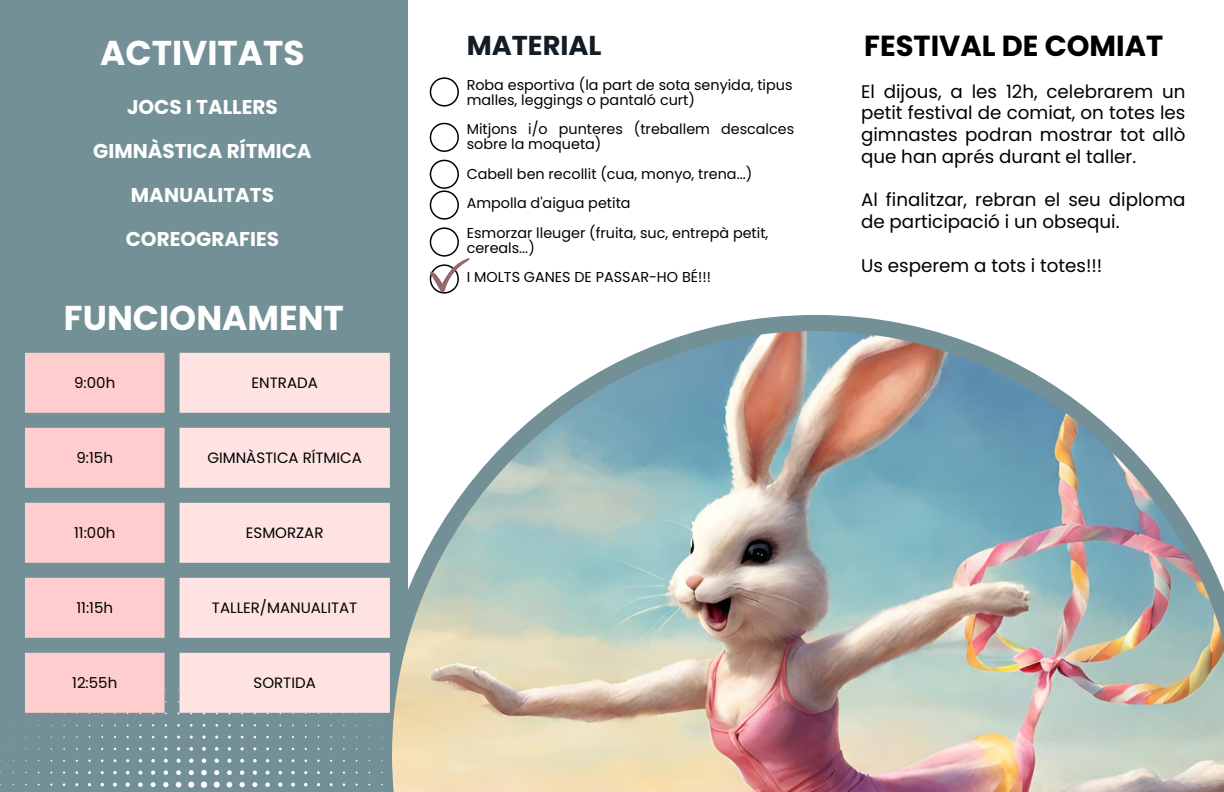
<style>
.page{position:relative;width:1224px;height:792px;background:#fff}
.page>*{position:absolute;margin:0;border:0;box-sizing:border-box;transform-origin:0 0}
.t1{font:700 34.4px "Poppins";color:#fff}
.t2{font:700 29px "Poppins";color:#000}
.t3{font:700 27.3px "Poppins";color:#141d25}
.t4{font:700 20px "Poppins";color:#fff}
.t5{font:18.3px/21.8px "Poppins";color:#000;text-align:justify}
.t6{font:15px "Poppins";color:#000}
.t7{font:14.4px/14.8px "Poppins";color:#000}
</style>
<div class="page">
<div style="left:0;top:0;width:408px;height:792px;background:#739096"></div>
<img style="left:376px;top:315px;width:848px;height:477px">
<svg style="left:0;top:689px;width:408px;height:103px"></svg>
<svg style="left:430px;top:77px;width:29px;height:30px"></svg>
<svg style="left:430px;top:123px;width:29px;height:29px"></svg>
<svg style="left:430px;top:160px;width:29px;height:60px"></svg>
<svg style="left:430px;top:227px;width:40px;height:67px"></svg>
<svg style="left:25px;top:353px;width:140px;height:360px;fill:#ffcdcd"></svg>
<svg style="left:180px;top:353px;width:210px;height:360px;fill:#ffe3e3"></svg>
<p class="t1" style="left:100px;top:29px;width:206px">ACTIVITATS</p>
<p class="t4" style="left:127px;top:93px;width:152px">JOCS I TALLERS</p>
<p class="t4" style="left:93px;top:137px;width:220px">GIMNÀSTICA RÍTMICA</p>
<p class="t4" style="left:131px;top:181px;width:145px">MANUALITATS</p>
<p class="t4" style="left:126px;top:225px;width:155px">COREOGRAFIES</p>
<p class="t1" style="left:64px;top:294px;width:282px">FUNCIONAMENT</p>
<h3 class="t6" style="left:74px;top:372px;width:43px">9:00h</h3>
<h3 class="t6" style="left:252px;top:372px;width:68px">ENTRADA</h3>
<h3 class="t6" style="left:77px;top:447px;width:38px">9:15h</h3>
<h3 class="t6" style="left:207px;top:447px;width:156px">GIMNÀSTICA RÍTMICA</h3>
<h1 class="t6" style="left:74px;top:522px;width:43px">11:00h</h1>
<p class="t6" style="left:246px;top:522px;width:79px">ESMORZAR</p>
<p class="t6" style="left:76px;top:597px;width:38px">11:15h</p>
<p class="t6" style="left:212px;top:597px;width:147px">TALLER/MANUALITAT</p>
<p class="t6" style="left:72px;top:672px;width:47px">12:55h</p>
<p class="t6" style="left:254px;top:672px;width:64px">SORTIDA</p>
<p class="t3" style="left:467px;top:26px;width:136px">MATERIAL</p>
<p class="t7" style="left:467px;top:77px;width:327px">Roba esportiva (la part de sota senyida, tipus malles, leggings o pantaló curt)</p>
<p class="t7" style="left:467px;top:122px;width:329px">Mitjons i/o punteres (treballem descalces sobre la moqueta)</p>
<p class="t7" style="left:467px;top:166px;width:287px">Cabell ben recollit (cua, monyo, trena...)</p>
<p class="t7" style="left:467px;top:196px;width:165px">Ampolla d'aigua petita</p>
<h2 class="t7" style="left:467px;top:225px;width:303px">Esmorzar lleuger (fruita, suc, entrepà petit, cereals...)</h2>
<h2 class="t7" style="left:467px;top:270px;width:246px">I MOLTS GANES DE PASSAR-HO BÉ!!!</h2>
<h4 class="t2" style="left:864px;top:26px;width:301px">FESTIVAL DE COMIAT</h4>
<h4 class="t5" style="left:861px;top:80px;width:326px">El dijous, a les 12h, celebrarem un petit festival de comiat, on totes les gimnastes podran mostrar tot allò que han aprés durant el taller.</h4>
<p class="t5" style="left:861px;top:189px;width:326px">Al finalitzar, rebran el seu diploma de participació i un obsequi.</p>
<p class="t5" style="left:861px;top:254px;width:243px">Us esperem a tots i totes!!!</p>
</div>
